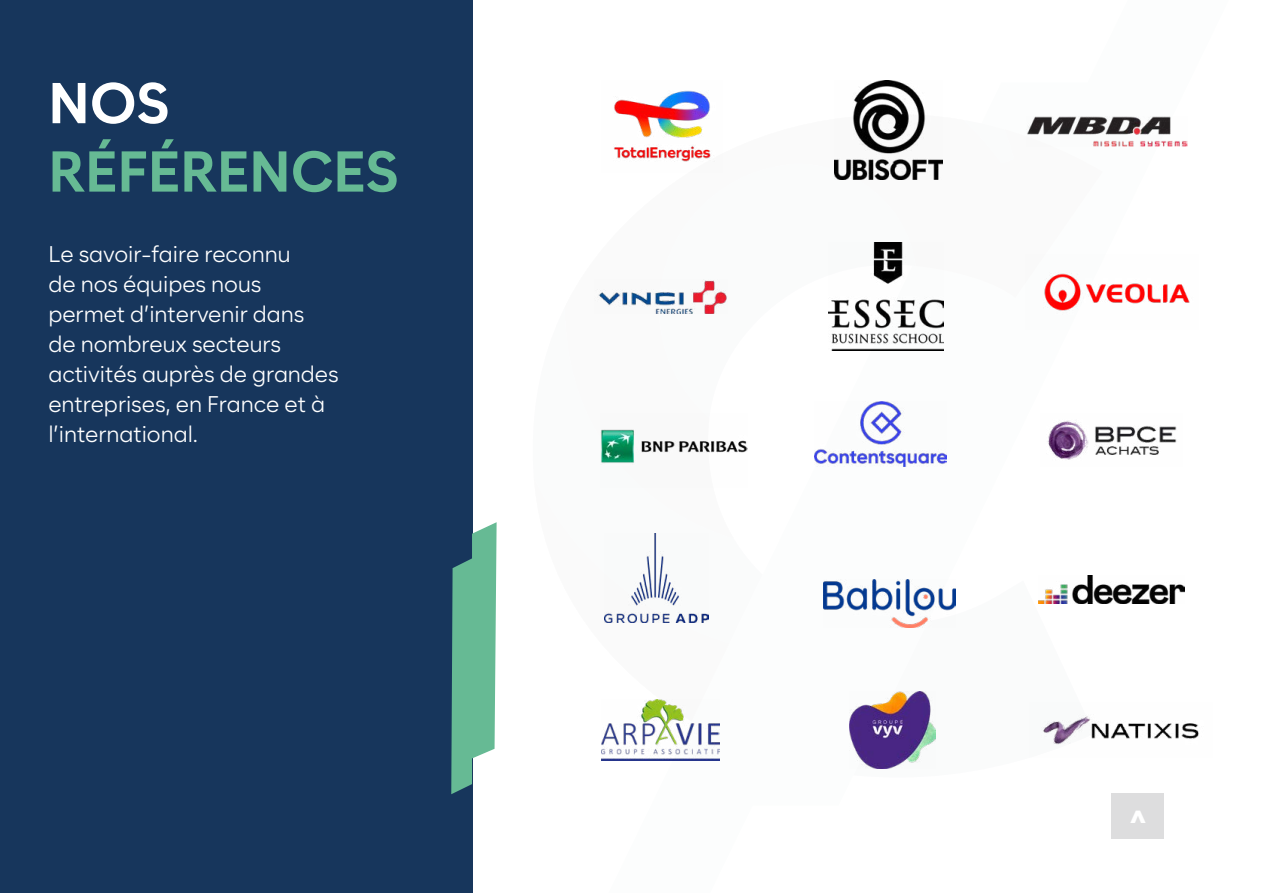
<style>
.page{position:relative;width:1263px;height:893px;background:#fff}
.page>*{position:absolute;margin:0;border:0;box-sizing:border-box;transform-origin:0 0}
.t1{font:700 57px "Zabal DEMO";color:#66ba94}
.t2{font:700 57px "Zabal DEMO";color:#fff}
.t3{font:900 28.5px "Zabal DEMO";color:#fff}
.t4{font:22.5px/30px "Zabal DEMO";color:#fff}
</style>
<div class="page">
<div style="left:0;top:0;width:472px;height:893px;background:#17365c"></div>
<svg style="left:451px;top:522px;width:46px;height:272px"></svg>
<img style="left:828px;top:243px;width:115px;height:107px">
<img style="left:835px;top:80px;width:107px;height:100px">
<img style="left:850px;top:691px;width:85px;height:77px">
<img style="left:815px;top:402px;width:132px;height:65px">
<img style="left:1027px;top:117px;width:161px;height:29px">
<img style="left:602px;top:699px;width:118px;height:61px">
<img style="left:604px;top:534px;width:104px;height:88px">
<img style="left:824px;top:579px;width:132px;height:48px">
<img style="left:1047px;top:420px;width:130px;height:40px">
<img style="left:600px;top:429px;width:147px;height:35px">
<img style="left:597px;top:279px;width:130px;height:35px">
<img style="left:1039px;top:575px;width:145px;height:28px">
<div style="left:1111px;top:793px;width:53px;height:46px;background:#ddddde"></div>
<img style="left:613px;top:90px;width:102px;height:72px">
<img style="left:1044px;top:273px;width:146px;height:38px">
<img style="left:1043px;top:716px;width:156px;height:29px">
<h1 class="t2" style="left:48px;top:68px;width:122px">NOS</h1>
<h1 class="t1" style="left:48px;top:137px;width:352px">RÉFÉRENCES</h1>
<p class="t4" style="left:48px;top:239px;width:292px">Le savoir-faire reconnu<br>de nos équipes nous permet d’intervenir dans<br>de nombreux secteurs activités auprès de grandes entreprises, en France et à l’international.</p>
<p class="t3" style="left:1119px;top:824px;width:16px;rotate:-90deg">&gt;</p>
</div>
